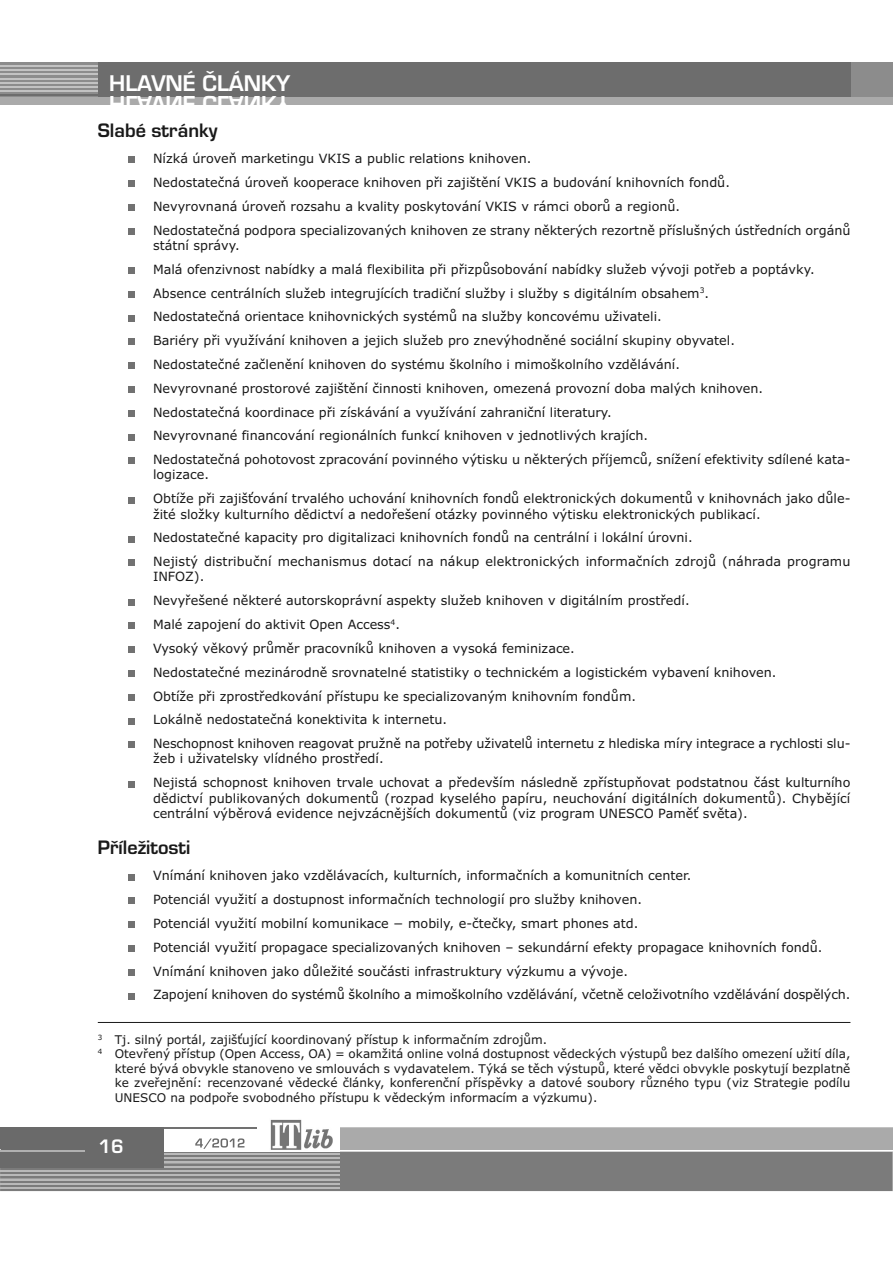
<style>
.page{position:relative;width:893px;height:1263px;background:#fff}
.page>*{position:absolute;margin:0;border:0;box-sizing:border-box;transform-origin:0 0}
.t1{font:21px "Euromode CE Bold";color:#fff}
.t2{font:18px "Euromode CE Bold";color:#191919}
.t3{font:18px "Euromode CE Bold";color:#fff}
.t4{font:12.75px/23.9px "Verdana";color:#191919}
.t5{font:12px "Verdana";color:#191919}
</style>
<div class="page">
<div style="left:0;top:62px;width:893px;height:43px;background:#aaa"></div>
<div style="left:0;top:62px;width:893px;height:34px;background:#8c8c8c"></div>
<div style="left:98px;top:62px;width:752px;height:34px;background:#6d6d6d"></div>
<hr style="left:0;top:95px;width:98px;height:1px;background:#6d6d6d">
<hr style="left:0;top:91px;width:98px;height:1px;background:#c2c2c2">
<hr style="left:0;top:86px;width:98px;height:2px;background:#c2c2c2">
<hr style="left:0;top:82px;width:98px;height:2px;background:#c2c2c2">
<hr style="left:0;top:78px;width:98px;height:1px;background:#c2c2c2">
<hr style="left:0;top:74px;width:98px;height:1px;background:#c2c2c2">
<hr style="left:0;top:69px;width:98px;height:2px;background:#c2c2c2">
<hr style="left:0;top:65px;width:98px;height:2px;background:#c2c2c2">
<svg style="left:340px;top:1127px;width:553px;height:64px;background:#acacac"></svg>
<hr style="left:0;top:1150px;width:893px;height:1px;background:#fff">
<hr style="left:164px;top:1127px;width:93px;height:2px;background:#717171">
<img style="left:270px;top:1119px;width:62px;height:19px">
<svg style="left:0;top:1138px;width:892px;height:53px;background:#8e8e8e"></svg>
<hr style="left:0;top:1187px;width:340px;height:2px;background:#b9b9b9">
<hr style="left:0;top:1183px;width:340px;height:1px;background:#b9b9b9">
<hr style="left:0;top:1179px;width:340px;height:1px;background:#b9b9b9">
<hr style="left:0;top:1174px;width:340px;height:2px;background:#b9b9b9">
<hr style="left:0;top:1170px;width:340px;height:2px;background:#b9b9b9">
<hr style="left:0;top:1166px;width:340px;height:1px;background:#b9b9b9">
<hr style="left:0;top:1162px;width:340px;height:1px;background:#b9b9b9">
<hr style="left:0;top:1157px;width:340px;height:2px;background:#b9b9b9">
<hr style="left:0;top:1153px;width:340px;height:2px;background:#b9b9b9">
<div style="left:0;top:1127px;width:164px;height:41px;background:#6a6a6a"></div>
<hr style="left:0;top:1150px;width:84px;height:1px;background:#b0b0b0">
<div style="left:128px;top:157px;width:7px;height:6px;background:#717171"></div>
<div style="left:128px;top:180px;width:7px;height:7px;background:#717171"></div>
<div style="left:128px;top:204px;width:7px;height:7px;background:#717171"></div>
<div style="left:128px;top:228px;width:7px;height:7px;background:#717171"></div>
<div style="left:128px;top:267px;width:7px;height:7px;background:#717171"></div>
<div style="left:128px;top:291px;width:7px;height:6px;background:#717171"></div>
<div style="left:128px;top:315px;width:7px;height:6px;background:#717171"></div>
<div style="left:128px;top:339px;width:7px;height:6px;background:#717171"></div>
<div style="left:128px;top:362px;width:7px;height:7px;background:#717171"></div>
<div style="left:128px;top:386px;width:7px;height:7px;background:#717171"></div>
<div style="left:128px;top:410px;width:7px;height:6px;background:#717171"></div>
<div style="left:128px;top:434px;width:7px;height:6px;background:#717171"></div>
<div style="left:128px;top:458px;width:7px;height:6px;background:#717171"></div>
<div style="left:128px;top:497px;width:7px;height:6px;background:#717171"></div>
<div style="left:128px;top:536px;width:7px;height:6px;background:#717171"></div>
<div style="left:128px;top:560px;width:7px;height:6px;background:#717171"></div>
<div style="left:128px;top:599px;width:7px;height:6px;background:#717171"></div>
<div style="left:128px;top:623px;width:7px;height:6px;background:#717171"></div>
<div style="left:128px;top:646px;width:7px;height:7px;background:#717171"></div>
<div style="left:128px;top:670px;width:7px;height:7px;background:#717171"></div>
<div style="left:128px;top:694px;width:7px;height:6px;background:#717171"></div>
<div style="left:128px;top:718px;width:7px;height:6px;background:#717171"></div>
<div style="left:128px;top:742px;width:7px;height:6px;background:#717171"></div>
<div style="left:128px;top:781px;width:7px;height:6px;background:#717171"></div>
<div style="left:128px;top:874px;width:7px;height:6px;background:#717171"></div>
<div style="left:128px;top:897px;width:7px;height:7px;background:#717171"></div>
<div style="left:128px;top:921px;width:7px;height:7px;background:#717171"></div>
<div style="left:128px;top:945px;width:7px;height:7px;background:#717171"></div>
<div style="left:128px;top:969px;width:7px;height:6px;background:#717171"></div>
<div style="left:128px;top:993px;width:7px;height:6px;background:#717171"></div>
<hr style="left:98px;top:1022px;width:752px;height:1px;background:#191919">
<h1 class="t1" style="left:109px;top:73px;width:182px">HHLLAAVVNNÉÉ ČČLLÁÁNNKKYY</h1>
<h2 class="t2" style="left:98px;top:120px;width:121px">Slabé stránky</h2>
<p class="t4" style="left:153px;top:147px;width:699px">Nízká úroveň marketingu VKIS a public relations knihoven.<br>Nedostatečná úroveň kooperace knihoven při zajištění VKIS a budování knihovních fondů.<br>Nevyrovnaná úroveň rozsahu a kvality poskytování VKIS v rámci oborů a regionů.<br>Nedostatečná podpora specializovaných knihoven ze strany některých rezortně příslušných ústředních orgánů</p>
<p class="t4" style="left:153px;top:234px;width:699px">státní správy.<br>Malá ofenzivnost nabídky a malá flexibilita při přizpůsobování nabídky služeb vývoji potřeb a poptávky.<br>Absence centrálních služeb integrujících tradiční služby i služby s digitálním obsahem<sup>3</sup>.<br>Nedostatečná orientace knihovnických systémů na služby koncovému uživateli.<br>Bariéry při využívání knihoven a jejich služeb pro znevýhodněné sociální skupiny obyvatel.<br>Nedostatečné začlenění knihoven do systému školního i mimoškolního vzdělávání.<br>Nevyrovnané prostorové zajištění činnosti knihoven, omezená provozní doba malých knihoven.<br>Nedostatečná koordinace při získávání a využívání zahraniční literatury.<br>Nevyrovnané financování regionálních funkcí knihoven v jednotlivých krajích.<br>Nedostatečná pohotovost zpracování povinného výtisku u některých příjemců, snížení efektivity sdílené kata-</p>
<p class="t4" style="left:153px;top:463px;width:699px">logizace.<br>Obtíže při zajišťování trvalého uchování knihovních fondů elektronických dokumentů v knihovnách jako důle-</p>
<p class="t4" style="left:153px;top:502px;width:699px">žité složky kulturního dědictví a nedořešení otázky povinného výtisku elektronických publikací.<br>Nedostatečné kapacity pro digitalizaci knihovních fondů na centrální i lokální úrovni.<br>Nejistý distribuční mechanismus dotací na nákup elektronických informačních zdrojů (náhrada programu</p>
<p class="t4" style="left:153px;top:565px;width:699px">INFOZ).<br>Nevyřešené některé autorskoprávní aspekty služeb knihoven v digitálním prostředí.<br>Malé zapojení do aktivit Open Access<sup>4</sup>.<br>Vysoký věkový průměr pracovníků knihoven a vysoká feminizace.<br>Nedostatečné mezinárodně srovnatelné statistiky o technickém a logistickém vybavení knihoven.<br>Obtíže při zprostředkování přístupu ke specializovaným knihovním fondům.<br>Lokálně nedostatečná konektivita k internetu.<br>Neschopnost knihoven reagovat pružně na potřeby uživatelů internetu z hlediska míry integrace a rychlosti slu-</p>
<p class="t4" style="left:153px;top:747px;width:699px">žeb i uživatelsky vlídného prostředí.<br>Nejistá schopnost knihoven trvale uchovat a především následně zpřístupňovat podstatnou část kulturního</p>
<p class="t4" style="left:153px;top:790px;width:699px;line-height:15.3px">dědictví publikovaných dokumentů (rozpad kyselého papíru, neuchování digitálních dokumentů). Chybějící centrální výběrová evidence nejvzácnějších dokumentů (viz program UNESCO Paměť světa).</p>
<h2 class="t2" style="left:98px;top:837px;width:94px">Příležitosti</h2>
<p class="t4" style="left:153px;top:864px;width:699px">Vnímání knihoven jako vzdělávacích, kulturních, informačních a komunitních center.<br>Potenciál využití a dostupnost informačních technologií pro služby knihoven.<br>Potenciál využití mobilní komunikace − mobily, e-čtečky, smart phones atd.<br>Potenciál využití propagace specializovaných knihoven – sekundární efekty propagace knihovních fondů.<br>Vnímání knihoven jako důležité součásti infrastruktury výzkumu a vývoje.<br>Zapojení knihoven do systémů školního a mimoškolního vzdělávání, včetně celoživotního vzdělávání dospělých.</p>
<p class="t5" style="left:98px;top:1033px;width:451px"><sup>3</sup> Tj. silný portál, zajišťující koordinovaný přístup k informačním zdrojům.</p>
<p class="t5" style="left:98px;top:1047px;width:754px"><sup>4</sup> Otevřený přístup (Open Access, OA) = okamžitá online volná dostupnost vědeckých výstupů bez dalšího omezení užití díla,</p>
<p class="t5" style="left:115px;top:1062px;width:737px">které bývá obvykle stanoveno ve smlouvách s vydavatelem. Týká se těch výstupů, které vědci obvykle poskytují bezplatně</p>
<p class="t5" style="left:115px;top:1076px;width:737px">ke zveřejnění: recenzované vědecké články, konferenční příspěvky a datové soubory různého typu (viz Strategie podílu</p>
<p class="t5" style="left:115px;top:1090px;width:484px">UNESCO na podpoře svobodného přístupu k vědeckým informacím a výzkumu).</p>
<h2 class="t3" style="left:98px;top:1135px;width:27px">16</h2>
</div>
